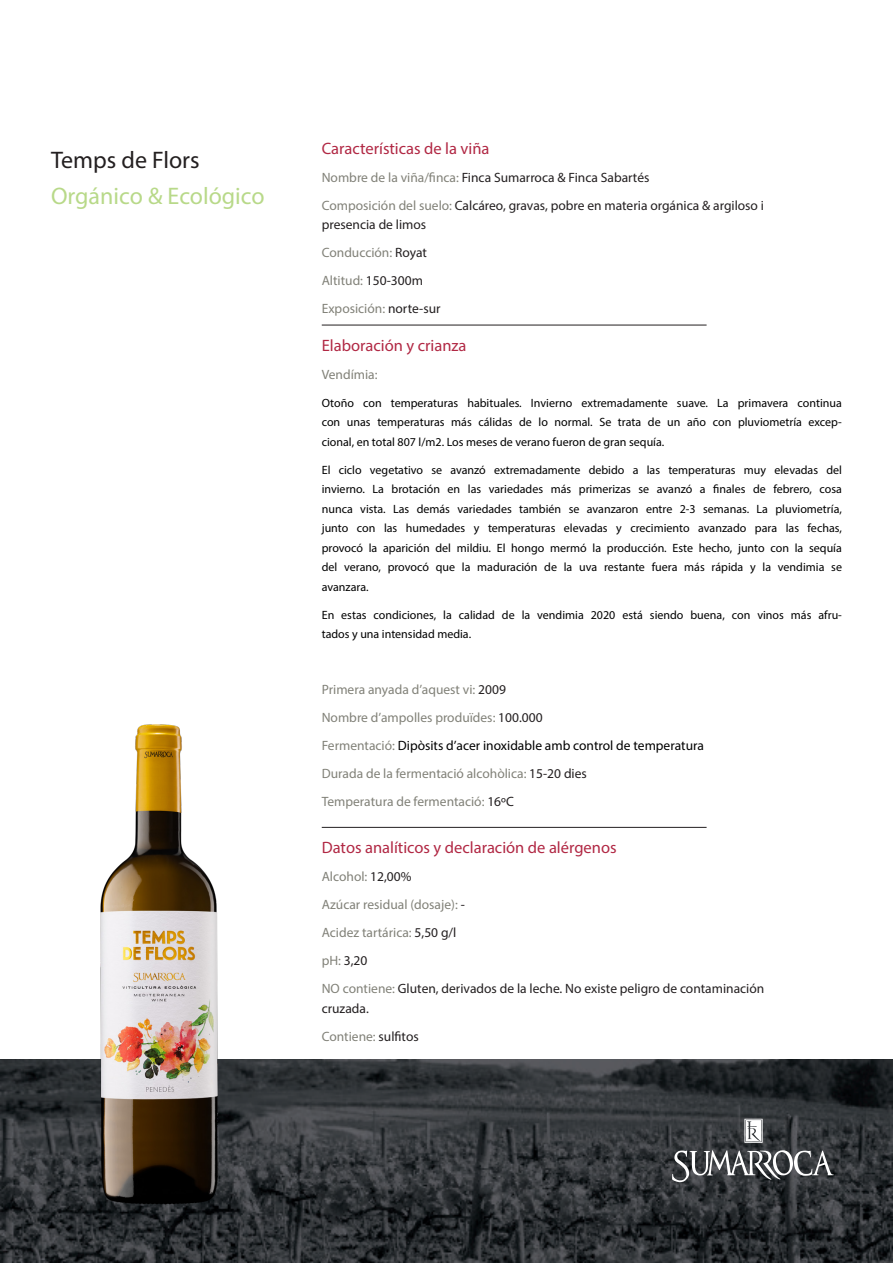
<style>
.page{position:relative;width:893px;height:1263px;background:#fff}
.page>*{position:absolute;margin:0;border:0;box-sizing:border-box;transform-origin:0 0}
.t1{font:24px "Myriad Pro";color:#b8d989}
.t2{font:24px "Myriad Pro";color:#231f20}
.t3{font:16.5px "Myriad Pro";color:#b12844}
.t4{font:13.5px "Myriad Pro";color:#818178}
.t5{font:13.5px/19.5px "Myriad Pro";color:#231f20}
.t6{font:13.5px "Myriad Pro";color:#000001}
.t7{font:12px/19.5px "Myriad Pro";color:#000001;text-align:justify}
.s1{color:#818178}
.s2{color:#231f20}
</style>
<div class="page">
<img style="left:0;top:1060px;width:893px;height:203px">
<svg style="left:672px;top:1150px;width:162px;height:32px"></svg>
<svg style="left:744px;top:1119px;width:19px;height:24px"></svg>
<img style="left:71px;top:724px;width:189px;height:513px">
<hr style="left:322px;top:325px;width:385px;height:1px;background:#231f20">
<hr style="left:322px;top:827px;width:385px;height:1px;background:#231f20">
<p class="t2" style="left:51px;top:145px;width:150px">Temps de Flors</p>
<p class="t1" style="left:51px;top:181px;width:215px">Orgánico &amp; Ecológico</p>
<p class="t3" style="left:322px;top:138px;width:169px">Características de la viña</p>
<p class="t5" style="left:322px;top:167px;width:329px"><span class="s1">Nombre de la viña/finca:</span> Finca Sumarroca &amp; Finca Sabartés</p>
<p class="t5" style="left:322px;top:195px;width:444px"><span class="s1">Composición del suelo:</span> Calcáreo, gravas, pobre en materia orgánica &amp; argiloso i presencia de limos</p>
<p class="t4" style="left:322px;top:244px;width:107px">Conducción: <span class="s2">Royat</span></p>
<p class="t4" style="left:322px;top:272px;width:103px">Altitud: <span class="s2">150-300m</span></p>
<p class="t4" style="left:322px;top:300px;width:120px">Exposición: <span class="s2">norte-sur</span></p>
<p class="t3" style="left:322px;top:335px;width:146px">Elaboración y crianza</p>
<p class="t4" style="left:322px;top:366px;width:57px">Vendímia:</p>
<p class="t7" style="left:322px;top:393px;width:522px">Otoño con temperaturas habituales. Invierno extremadamente suave. La primavera continua con unas temperaturas más cálidas de lo normal. Se trata de un año con pluviometría excep&shy;cional, en total 807 l/m2. Los meses de verano fueron de gran sequía.</p>
<p class="t7" style="left:322px;top:460px;width:522px">El ciclo vegetativo se avanzó extremadamente debido a las temperaturas muy elevadas del invierno. La brotación en las variedades más primerizas se avanzó a finales de febrero, cosa nunca vista. Las demás variedades también se avanzaron entre 2-3 semanas. La pluviometría, junto con las humedades y temperaturas elevadas y crecimiento avanzado para las fechas, provocó la aparición del mildiu. El hongo mermó la producción. Este hecho, junto con la sequía del verano, provocó que la maduración de la uva restante fuera más rápida y la vendimia se avanzara.</p>
<p class="t7" style="left:322px;top:605px;width:522px">En estas condiciones, la calidad de la vendimia 2020 está siendo buena, con vinos más afru&shy;tados y una intensidad media.</p>
<p class="t4" style="left:322px;top:681px;width:186px">Primera anyada d’aquest vi: <span class="s2">2009</span></p>
<p class="t4" style="left:322px;top:709px;width:222px">Nombre d’ampolles produïdes: <span class="s2">100.000</span></p>
<p class="t6" style="left:322px;top:737px;width:384px"><span class="s1">Fermentació:</span> Dipòsits d’acer inoxidable amb control de temperatura</p>
<p class="t4" style="left:322px;top:765px;width:267px">Durada de la fermentació alcohòlica: <span class="s2">15-20 dies</span></p>
<p class="t4" style="left:322px;top:793px;width:194px">Temperatura de fermentació: <span class="s2">16ºC</span></p>
<p class="t3" style="left:322px;top:837px;width:296px">Datos analíticos y declaración de alérgenos</p>
<p class="t4" style="left:322px;top:868px;width:91px">Alcohol: <span class="s2">12,00%</span></p>
<p class="t4" style="left:322px;top:896px;width:145px">Azúcar residual (dosaje): <span class="s2">-</span></p>
<p class="t4" style="left:322px;top:924px;width:136px">Acidez tartárica: <span class="s2">5,50 g/l</span></p>
<p class="t5" style="left:322px;top:951px;width:47px"><span class="s1">pH:</span> 3,20</p>
<p class="t5" style="left:322px;top:979px;width:444px"><span class="s1">NO contiene:</span> Gluten, derivados de la leche. No existe peligro de contaminación cruzada.</p>
<p class="t4" style="left:322px;top:1028px;width:99px">Contiene: <span class="s2">sulfitos</span></p>
</div>
